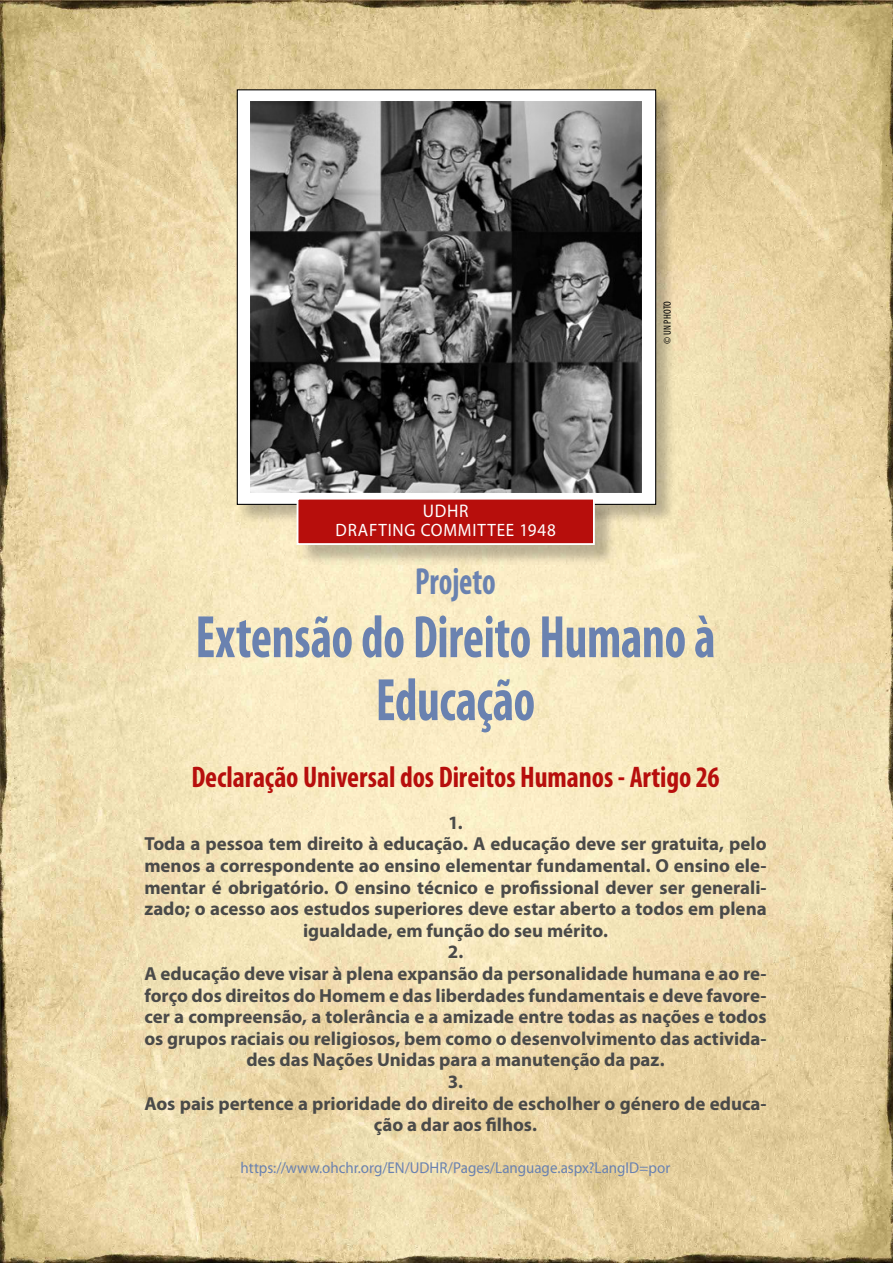
<style>
.page{position:relative;width:893px;height:1263px;background:#fff}
.page>*{position:absolute;margin:0;border:0;box-sizing:border-box;transform-origin:0 0}
.t1{font:700 condensed 60.3px/63px "Myriad Pro";letter-spacing:-.005em;color:#6a82b0;text-align:center;scale:.83 1}
.t2{font:700 condensed 37.95px "Myriad Pro";letter-spacing:-.005em;color:#6a82b0;scale:.83 1}
.t3{font:700 condensed 30px "Myriad Pro";letter-spacing:-.005em;color:#b70e0c;scale:.95 1}
.t4{font:700 18.9px/21.6px "Myriad Pro";color:#4a4a49;text-align:center}
.t5{font:18.3px "Myriad Pro";color:#fff;scale:.95 1}
.t6{font:17.85px "Myriad Pro";letter-spacing:.045em;color:#fff;scale:.95 1}
.t7{font:15.75px "Myriad Pro";color:#6a82b0;scale:.95 1}
.t8{font:condensed 10.5px "Myriad Pro";letter-spacing:.01em;color:#000}
</style>
<div class="page">
<img style="left:0;top:0;width:893px;height:1263px">
<div style="left:238px;top:91px;width:438px;height:433px;background:#000;opacity:.25"></div>
<div style="left:237px;top:90px;width:419px;height:414px;background:#fff"></div>
<div style="left:299px;top:500px;width:317px;height:66px;background:#000;opacity:.25"></div>
<div style="left:298px;top:499px;width:296px;height:45px;background:#b70e0c"></div>
<div style="left:297px;top:498px;width:298px;height:47px;border:2px solid #fff"></div>
<img style="left:251px;top:101px;width:391px;height:391px">
<p class="t5" style="left:423px;top:499px;width:50px">UDHR</p>
<p class="t6" style="left:335px;top:519px;width:233px">DRAFTING COMMITTEE 1948</p>
<p class="t8" style="left:661px;top:344px;width:44px;rotate:-90deg">© UN PHOTO</p>
<h2 class="t2" style="left:415px;top:561px;width:98px">Projeto</h2>
<h1 class="t1" style="left:195px;top:606px;width:628px">Extensão do Direito Humano à<br>Educação</h1>
<h3 class="t3" style="left:191px;top:761px;width:557px">Declaração Universal dos Direitos Humanos - Artigo 26</h3>
<p class="t4" style="left:144px;top:812px;width:624px">1.<br>Toda a pessoa tem direito à educação. A educação deve ser gratuita, pelo menos a correspondente ao ensino elementar fundamental. O ensino ele&shy;mentar é obrigatório. O ensino técnico e profissional dever ser generali&shy;zado; o acesso aos estudos superiores deve estar aberto a todos em plena igualdade, em função do seu mérito.<br>2.<br>A educação deve visar à plena expansão da personalidade humana e ao re&shy;forço dos direitos do Homem e das liberdades fundamentais e deve favore&shy;cer a compreensão, a tolerância e a amizade entre todas as nações e todos os grupos raciais ou religiosos, bem como o desenvolvimento das activida&shy;des das Nações Unidas para a manutenção da paz.<br>3.<br>Aos pais pertence a prioridade do direito de escholher o género de educa&shy;ção a dar aos filhos.</p>
<p class="t7" style="left:241px;top:1159px;width:454px">https://www.ohchr.org/EN/UDHR/Pages/Language.aspx?LangID=por</p>
</div>
